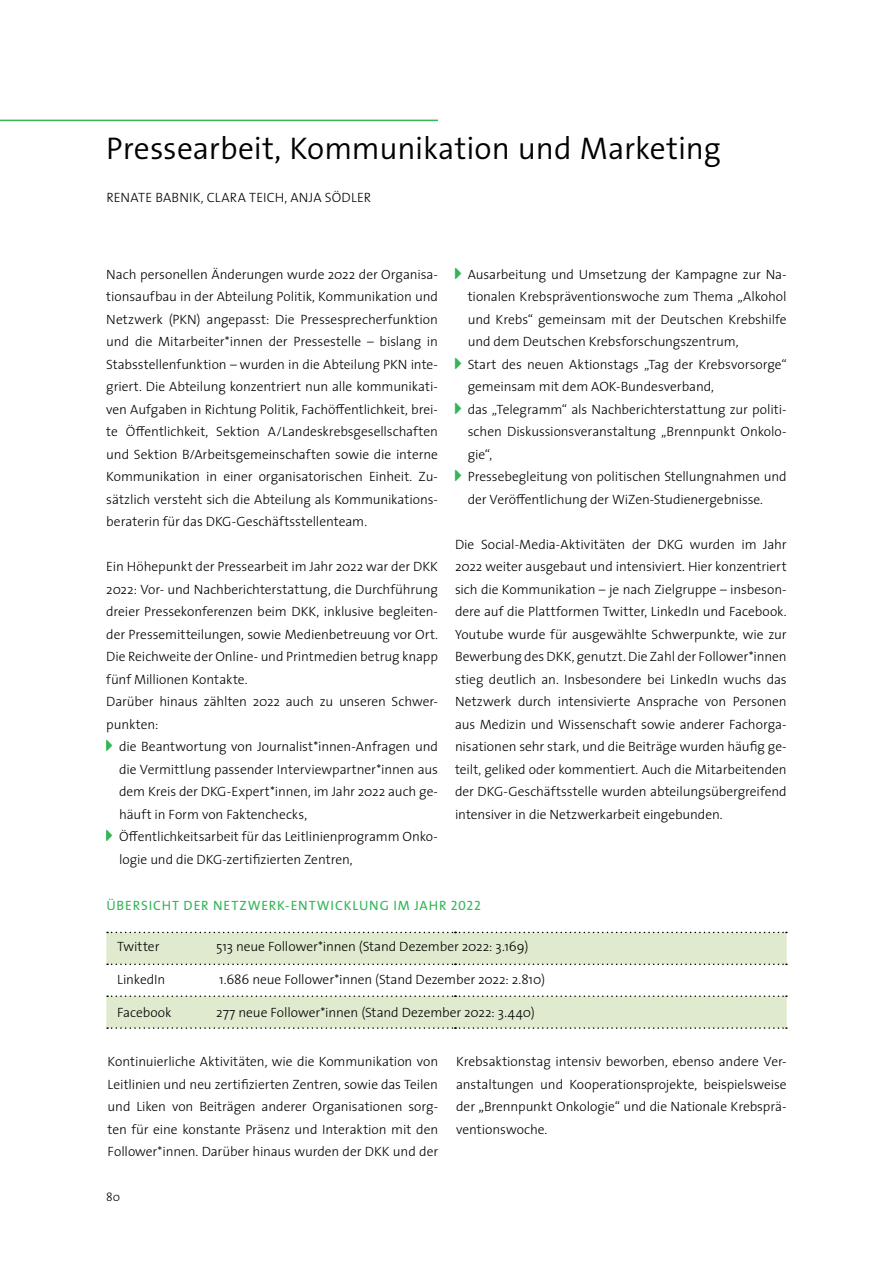
<style>
.page{position:relative;width:893px;height:1263px;background:#fff}
.page>*{position:absolute;margin:0;border:0;box-sizing:border-box;transform-origin:0 0}
.t1{font:300 31.5px "The Sans Os F";letter-spacing:-.005em;color:#000}
.t2{font:300 13.5px/22.5px "The Sans";letter-spacing:-.005em;color:#000;text-align:justify}
.t3{font:13.5px "The Sans";letter-spacing:.065em;color:#34b558}
.t4{font:13.5px "The Sans Regular Caps";color:#34b558}
.t5{font:300 12px "The Sans";color:#000}
.s1{font-family:"Arrowstfb";font-weight:400;color:#34b558}
.s2{font-family:"The Serif"}
</style>
<div class="page">
<hr style="left:0;top:120px;width:438px;height:1px;background:#34b558">
<svg style="left:106px;top:932px;width:681px;height:96px;fill:#e0eace"></svg>
<svg style="left:107px;top:932px;width:680px;height:1px"></svg>
<svg style="left:107px;top:995px;width:680px;height:2px"></svg>
<svg style="left:107px;top:963px;width:680px;height:2px"></svg>
<svg style="left:107px;top:1027px;width:680px;height:2px"></svg>
<h1 class="t1" style="left:106px;top:129px;width:616px">Pressearbeit, Kommunikation und Marketing</h1>
<p class="t2" style="left:106px;top:186px;width:16px">Renate</p>
<p class="t2" style="left:155px;top:186px;width:17px">Babnik</p>
<p class="t2" style="left:201px;top:186px;width:23px">, Clara</p>
<p class="t2" style="left:249px;top:186px;width:15px">Teich</p>
<p class="t2" style="left:285px;top:186px;width:23px">, Anja</p>
<p class="t2" style="left:325px;top:186px;width:16px">Södler</p>
<p class="t2" style="left:106px;top:262px;width:333px">Nach personellen Änderungen wurde 2022 der Organisa&shy;tionsaufbau in der Abteilung Politik, Kommunikation und Netzwerk (PKN) angepasst: Die Pressesprecherfunktion und die Mitarbeiter*innen der Pressestelle – bislang in Stabsstellenfunktion – wurden in die Abteilung PKN inte&shy;griert. Die Abteilung konzentriert nun alle kommunikati&shy;ven Aufgaben in Richtung Politik, Fachöffentlichkeit, brei&shy;te Öffentlichkeit, Sektion A/Landeskrebsgesellschaften und Sektion B/Arbeitsgemeinschaften sowie die interne Kommunikation in einer organisatorischen Einheit. Zu&shy;sätzlich versteht sich die Abteilung als Kommunikations&shy;beraterin für das DKG-Geschäftsstellenteam.</p>
<p class="t2" style="left:106px;top:555px;width:333px">Ein Höhepunkt der Pressearbeit im Jahr 2022 war der DKK</p>
<p class="t2" style="left:106px;top:577px;width:333px">2022: Vor- und Nachberichterstattung, die Durchführung</p>
<p class="t2" style="left:106px;top:600px;width:333px">dreier Pressekonferenzen beim DKK, inklusive begleiten-</p>
<p class="t2" style="left:106px;top:622px;width:333px">der Pressemitteilungen, sowie Medienbetreuung vor Ort.</p>
<p class="t2" style="left:106px;top:645px;width:333px">Die Reichweite der Online- und Printmedien betrug knapp</p>
<p class="t2" style="left:106px;top:667px;width:143px">fünf Millionen Kontakte.</p>
<p class="t2" style="left:106px;top:690px;width:333px">Darüber hinaus zählten 2022 auch zu unseren Schwer-</p>
<p class="t2" style="left:106px;top:712px;width:54px">punkten:</p>
<p class="t2" style="left:106px;top:735px;width:333px"><span class="s1">N</span> die Beantwortung von Journalist*innen-Anfragen und</p>
<p class="t2" style="left:119px;top:757px;width:320px">die Vermittlung passender Interviewpartner*innen aus</p>
<p class="t2" style="left:119px;top:780px;width:320px">dem Kreis der DKG-Expert*innen, im Jahr 2022 auch ge-</p>
<p class="t2" style="left:119px;top:802px;width:190px">häuft in Form von Faktenchecks,</p>
<p class="t2" style="left:106px;top:825px;width:333px"><span class="s1">N</span> Öffentlichkeitsarbeit für das Leitlinienprogramm Onko-</p>
<p class="t2" style="left:119px;top:847px;width:235px">logie und die DKG-zertifizierten Zentren,</p>
<p class="t2" style="left:455px;top:262px;width:333px"><span class="s1">N</span> Ausarbeitung und Umsetzung der Kampagne zur Na-</p>
<p class="t2" style="left:468px;top:285px;width:320px">tionalen Krebspräventionswoche zum Thema „Alkohol</p>
<p class="t2" style="left:468px;top:307px;width:320px">und Krebs“ gemeinsam mit der Deutschen Krebshilfe</p>
<p class="t2" style="left:468px;top:330px;width:272px">und dem Deutschen Krebsforschungszentrum,</p>
<p class="t2" style="left:455px;top:352px;width:333px"><span class="s1">N</span> Start des neuen Aktionstags „Tag der Krebsvorsorge“</p>
<p class="t2" style="left:468px;top:375px;width:248px">gemeinsam mit dem AOK-Bundesverband,</p>
<p class="t2" style="left:455px;top:397px;width:333px"><span class="s1">N</span> das „Telegramm“ als Nachberichterstattung zur politi-</p>
<p class="t2" style="left:468px;top:420px;width:320px">schen Diskussionsveranstaltung „Brennpunkt Onkolo-</p>
<p class="t2" style="left:468px;top:442px;width:26px">gie“,</p>
<p class="t2" style="left:455px;top:465px;width:333px"><span class="s1">N</span> Pressebegleitung von politischen Stellungnahmen und</p>
<p class="t2" style="left:468px;top:487px;width:297px">der Veröffentlichung der WiZen-Studienergebnisse.</p>
<p class="t2" style="left:455px;top:532px;width:333px">Die Social-Media-Aktivitäten der DKG wurden im Jahr 2022 weiter ausgebaut und intensiviert. Hier konzentriert sich die Kommunikation – je nach Zielgruppe – insbeson&shy;dere auf die Plattformen Twitter, LinkedIn und Facebook.<br>Youtube wurde für ausgewählte Schwerpunkte, wie zur Bewerbung des DKK, genutzt. Die Zahl der Follower*innen stieg deutlich an. Insbesondere bei LinkedIn wuchs das Netzwerk durch intensivierte Ansprache von Personen aus Medizin und Wissenschaft sowie anderer Fachorga&shy;nisationen sehr stark, und die Beiträge wurden häufig ge&shy;teilt, geliked oder kommentiert. Auch die Mitarbeitenden der DKG-Geschäftsstelle wurden abteilungsübergreifend intensiver in die Netzwerkarbeit eingebunden.</p>
<p class="t3" style="left:106px;top:894px;width:9px">ÜBERS</p>
<p class="t3" style="left:149px;top:894px;width:44px">ICHT DER</p>
<p class="t3" style="left:213px;top:894px;width:10px">NETZWERK</p>
<p class="t3" style="left:285px;top:894px;width:67px">-ENTWICKLU</p>
<p class="t3" style="left:369px;top:894px;width:61px">NG IM JAHR</p>
<p class="t4" style="left:451px;top:897px;width:31px">2022</p>
<p class="t2" style="left:117px;top:935px;width:44px">Twitter</p>
<p class="t2" style="left:216px;top:935px;width:314px">513 neue Follower*innen (Stand Dezember 2022: 3.169)</p>
<p class="t2" style="left:117px;top:968px;width:50px">LinkedIn</p>
<p class="t2" style="left:219px;top:968px;width:327px">1.686 neue Follower*innen (Stand Dezember 2022: 2.810)</p>
<p class="t2" style="left:117px;top:1001px;width:56px">Facebook</p>
<p class="t2" style="left:216px;top:1001px;width:320px">277 neue Follower*innen (Stand Dezember 2022: 3.440)</p>
<p class="t2" style="left:108px;top:1050px;width:332px">Kontinuierliche Aktivitäten, wie die Kommunikation von Leitlinien und neu zertifizierten Zentren, sowie das Teilen und Liken von Beiträgen anderer Organisationen sorg&shy;ten für eine konstante Präsenz und Interaktion mit den Follower*innen. Darüber hinaus wurden der DKK und der</p>
<p class="t2" style="left:456px;top:1050px;width:332px">Krebsaktionstag intensiv beworben, ebenso andere Ver&shy;anstaltungen und Kooperationsprojekte, beispielsweise der <span class="s2">„</span>Brennpunkt Onkologie“ und die Nationale Krebsprä&shy;ventionswoche.</p>
<p class="t5" style="left:106px;top:1187px;width:15px">80</p>
</div>
